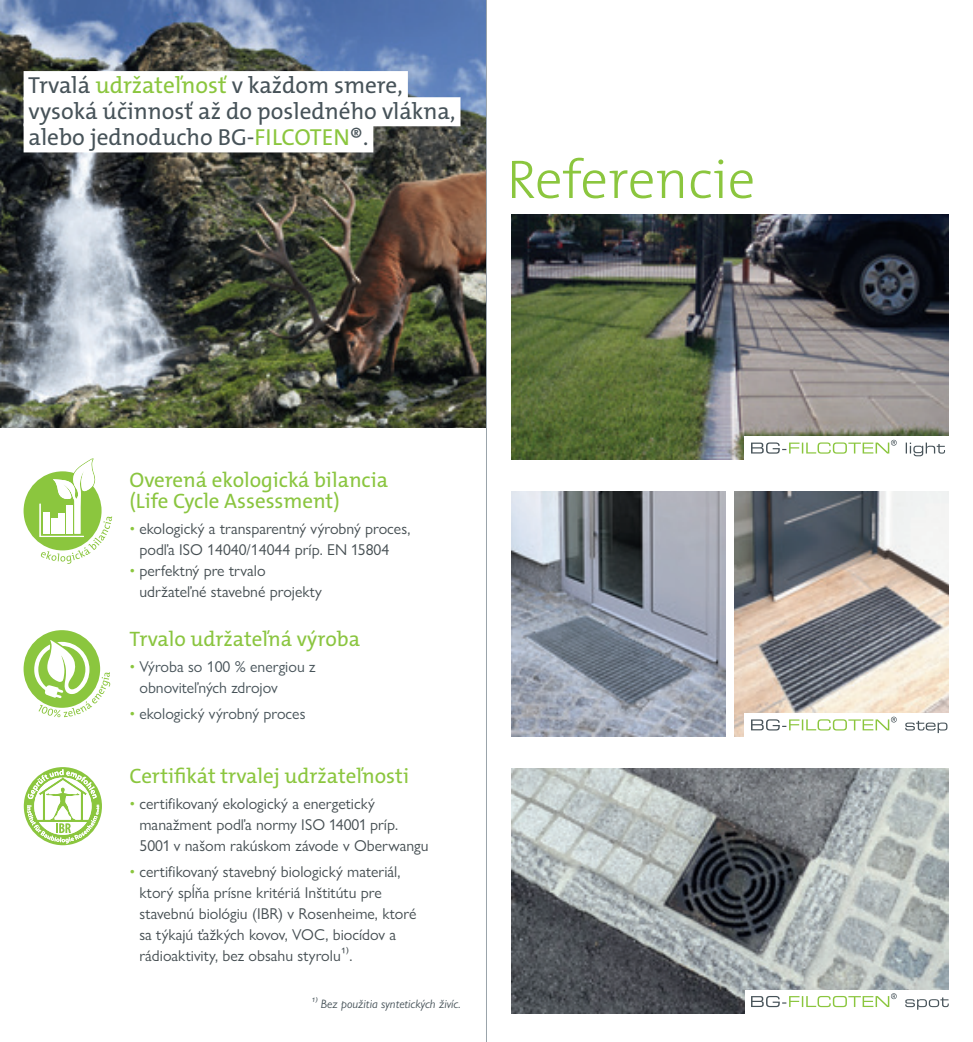
<style>
.page{position:relative;width:973px;height:1042px;background:#fff}
.page>*{position:absolute;margin:0;border:0;box-sizing:border-box;transform-origin:0 0}
.t1{font:300 54.77px "The Mix E2 s";color:#8bc63e}
.t2{font:23.28px/26.1px "The Mix E2 s";color:#475359}
.t3{font:21px/21px "The Mix E2 s";color:#8ac53f}
.t4{font:21px "The Mix E2 s";color:#8bc63e}
.t5{font:15.75px/21px "Gill Sans Nova";color:#454e52}
.t6{font:15.75px/21px "Gill Sans Nova";color:#475359}
.t7{font:italic 12.25px "Gill Sans Nova";color:#475359}
.s1{color:#8bc63e}
</style>
<div class="page">
<img style="left:511px;top:491px;width:437px;height:245px">
<img style="left:511px;top:768px;width:437px;height:245px">
<img style="left:511px;top:215px;width:437px;height:245px">
<div style="left:726px;top:485px;width:7px;height:258px;background:#fff"></div>
<div style="left:743px;top:437px;width:207px;height:24px;background:#fff"></div>
<div style="left:743px;top:713px;width:207px;height:25px;background:#fff"></div>
<div style="left:745px;top:990px;width:206px;height:24px;background:#fff"></div>
<svg style="left:751px;top:440px;width:193px;height:16px"></svg>
<svg style="left:751px;top:716px;width:196px;height:17px"></svg>
<svg style="left:751px;top:993px;width:197px;height:16px"></svg>
<img style="left:0;top:0;width:486px;height:428px">
<div style="left:24px;top:71px;width:384px;height:29px;background:#fff"></div>
<div style="left:24px;top:97px;width:436px;height:29px;background:#fff"></div>
<div style="left:24px;top:123px;width:349px;height:29px;background:#fff"></div>
<svg style="left:24px;top:767px;width:78px;height:78px"></svg>
<svg style="left:24px;top:458px;width:88px;height:106px"></svg>
<div style="left:24px;top:630px;width:76px;height:78px;background:#8bc63e;border-radius:50%"></div>
<svg style="left:34px;top:640px;width:77px;height:77px"></svg>
<hr style="left:486px;top:0;width:1px;height:1042px;background:#9aa4ab">
<h2 class="t2" style="left:28px;top:72px;width:429px">Trvalá <span class="s1">udržateľnosť</span> v každom smere, vysoká účinnosť až do posledného vlákna, alebo jednoducho BG-<span class="s1">FILCOTEN</span>®.</h2>
<h1 class="t1" style="left:506px;top:144px;width:250px">Referencie</h1>
<h3 class="t3" style="left:129px;top:470px;width:260px">Overená ekologická bilancia (Life Cycle Assessment)</h3>
<p class="t5" style="left:139px;top:518px;width:272px;text-indent:-10px"><span class="s1">•</span> ekologický a transparentný výrobný proces, podľa ISO 14040/14044 príp. EN 15804</p>
<p class="t5" style="left:139px;top:560px;width:184px;text-indent:-10px"><span class="s1">•</span> perfektný pre trvalo udržateľné stavebné projekty</p>
<h3 class="t3" style="left:129px;top:628px;width:232px">Trvalo udržateľná výroba</h3>
<p class="t6" style="left:139px;top:656px;width:178px;text-indent:-10px"><span class="s1">•</span> Výroba so 100 % energiou z obnoviteľných zdrojov</p>
<p class="t6" style="left:129px;top:702px;width:177px"><span class="s1">•</span> ekologický výrobný proces</p>
<h3 class="t4" style="left:129px;top:762px;width:281px">Certifikát trvalej udržateľnosti</h3>
<p class="t5" style="left:139px;top:792px;width:291px;text-indent:-10px"><span class="s1">•</span> certifikovaný ekologický a energetický manažment podľa normy ISO 14001 príp.<br>5001 v našom rakúskom závode v Oberwangu</p>
<p class="t5" style="left:139px;top:860px;width:278px;text-indent:-10px"><span class="s1">•</span> certifikovaný stavebný biologický materiál, ktorý spĺňa prísne kritériá Inštitútu pre stavebnú biológiu (IBR) v Rosenheime, ktoré sa týkajú ťažkých kovov, VOC, biocídov a rádioaktivity, bez obsahu styrolu¹⁾.</p>
<p class="t7" style="left:311px;top:997px;width:151px">¹⁾ Bez použitia syntetických živíc.</p>
</div>
